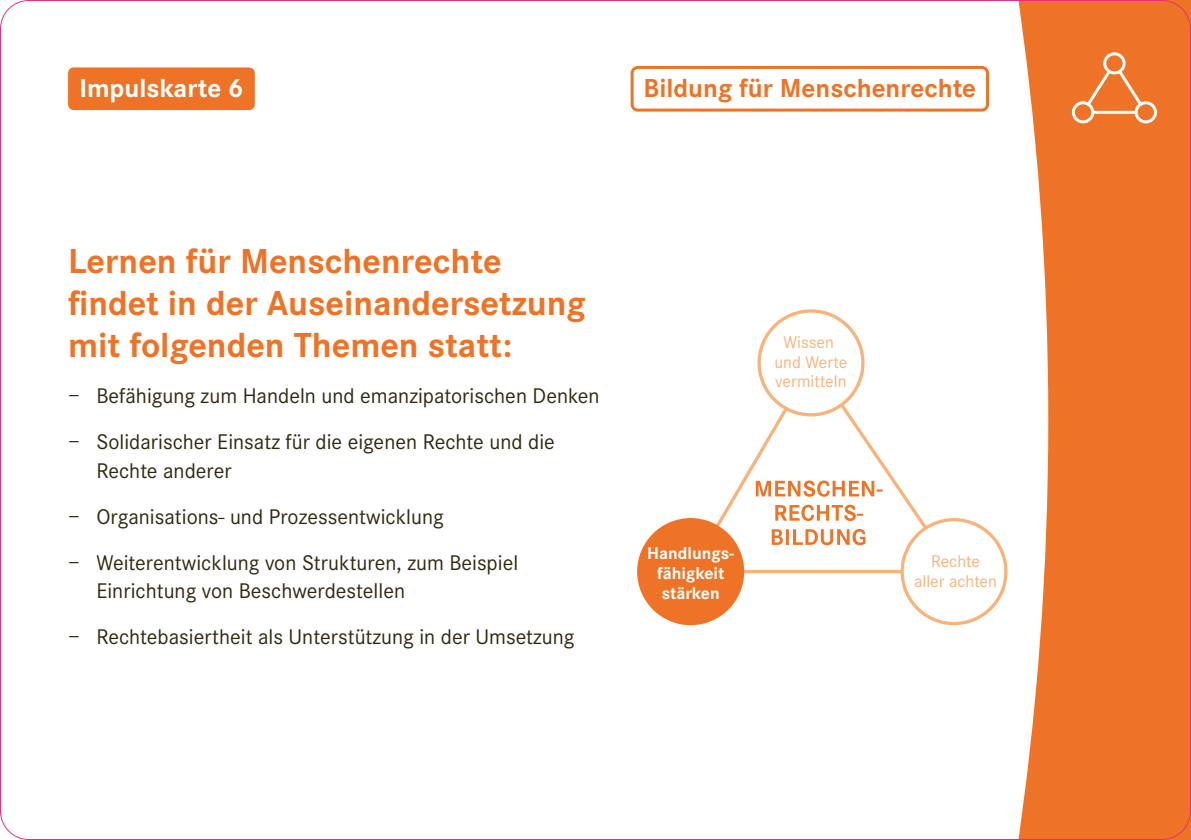
<style>
.page{position:relative;width:1191px;height:840px;background:#fff}
.page>*{position:absolute;margin:0;border:0;box-sizing:border-box;transform-origin:0 0}
.P-Gross-Abstand{font:700 36px/42px "Corporate S Pro";color:#ee7326}
.P_-_Nummer_Kopfzeile_POSITIV{font:700 27px "Corporate S";color:#ee7326}
.P_-_Nummer_Kopfzeile_POSITIV-2{font:700 27px "Corporate S";color:#fff}
.t1{font:22px/28px "Corporate S Pro";color:#2f2912}
.t2{font:17.6px/19.8px "Corporate S";color:#f8b37b;text-align:center}
.t3{font:700 17.6px/19.8px "Corporate S";color:#fff;text-align:center}
</style>
<div class="page">
<svg style="left:1018px;top:0;width:173px;height:839px;fill:#ee7326"></svg>
<div style="left:1103px;top:52px;width:22px;height:22px;border:3px solid #fff;border-radius:50%"></div>
<div style="left:1071px;top:101px;width:23px;height:22px;border:3px solid #fff;border-radius:50%"></div>
<div style="left:1134px;top:101px;width:23px;height:22px;border:3px solid #fff;border-radius:50%"></div>
<hr style="left:1093px;top:111px;width:42px;height:3px;background:#fff">
<svg style="left:1084px;top:68px;width:60px;height:40px"></svg>
<div style="left:630px;top:66px;width:359px;height:45px;border:3px solid #ee7326;border-radius:6px"></div>
<div style="left:68px;top:67px;width:187px;height:43px;background:#ee7326;border-radius:6px"></div>
<svg style="left:744px;top:569px;width:156px;height:4px"></svg>
<svg style="left:712px;top:400px;width:218px;height:145px"></svg>
<div style="left:759px;top:311px;width:104px;height:103px;background:#fff;border-radius:50%"></div>
<div style="left:757px;top:309px;width:107px;height:107px;border:3px solid #f8b37b;border-radius:50%"></div>
<div style="left:902px;top:519px;width:104px;height:104px;background:#fff;border-radius:50%"></div>
<div style="left:900px;top:517px;width:107px;height:108px;border:3px solid #f8b37b;border-radius:50%"></div>
<div style="left:639px;top:519px;width:103px;height:104px;background:#ee7326;border-radius:50%"></div>
<div style="left:637px;top:517px;width:107px;height:108px;border:3px solid #ee7326;border-radius:50%"></div>
<h1 class="P_-_Nummer_Kopfzeile_POSITIV-2" style="left:79px;top:69px;width:166px">Impulskarte 6</h1>
<h1 class="P_-_Nummer_Kopfzeile_POSITIV" style="left:643px;top:69px;width:334px">Bildung für Menschenrechte</h1>
<p class="P-Gross-Abstand" style="left:68px;top:237px;width:519px">Lernen für Menschenrechte findet in der Auseinandersetzung mit folgenden Themen statt:</p>
<p class="t1" style="left:68px;top:380px;width:533px">− Befähigung zum Handeln und emanzipatorischen Denken</p>
<p class="t1" style="left:96px;top:426px;width:460px;text-indent:-28px">− Solidarischer Einsatz für die eigenen Rechte und die<br>Rechte anderer</p>
<p class="t1" style="left:68px;top:500px;width:377px">− Organisations- und Prozessentwicklung</p>
<p class="t1" style="left:96px;top:546px;width:423px;text-indent:-28px">− Weiterentwicklung von Strukturen, zum Beispiel<br>Einrichtung von Beschwerdestellen</p>
<p class="t1" style="left:68px;top:620px;width:508px">− Rechtebasiertheit als Unterstützung in der Umsetzung</p>
<p class="t2" style="left:774px;top:331px;width:74px">Wissen und Werte vermitteln</p>
<p class="t3" style="left:647px;top:542px;width:88px">Handlungs&shy;fähigkeit stärken</p>
<p class="t2" style="left:914px;top:550px;width:84px">Rechte aller achten</p>
</div>
